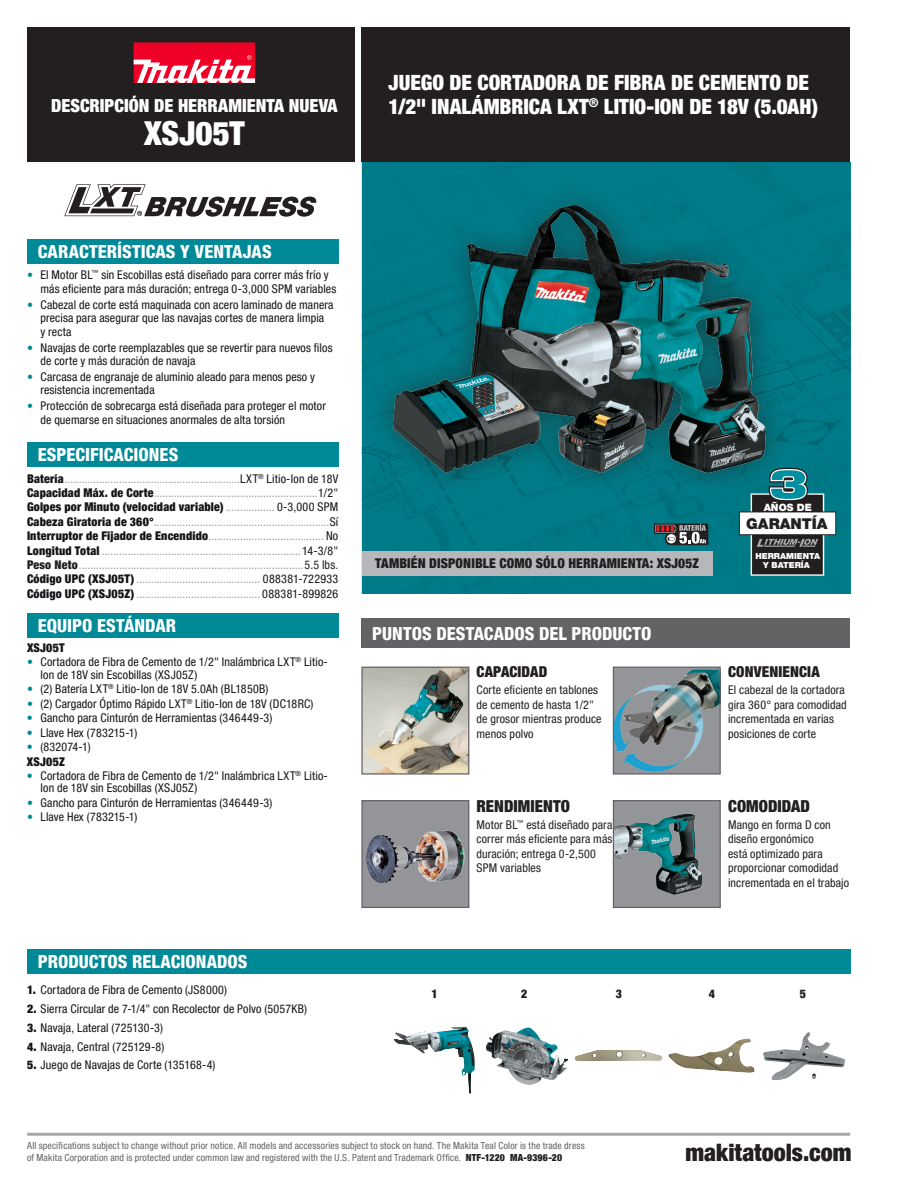
<style>
.page{position:relative;width:918px;height:1188px;background:#fff}
.page>*{position:absolute;margin:0;border:0;box-sizing:border-box;transform-origin:0 0}
.t1{font:900 condensed 33px "Helvetica Neue LT Pro";color:#fff}
.t2{font:900 condensed 24px "Helvetica Neue LT Pro";color:#231f20}
.t3{font:900 condensed 21px/24px "Helvetica Neue LT Pro";color:#fff}
.t4{font:800 condensed 18px "Helvetica Neue LT Pro";color:#fff}
.t5{font:900 condensed 18px "Helvetica Neue LT Pro";color:#fff}
.t6{font:900 condensed 16.5px "Helvetica Neue LT Pro";letter-spacing:.005em;color:#231f20}
.t7{font:900 condensed 15px "Helvetica Neue LT Pro";letter-spacing:.005em;color:#231f20}
.t8{font:900 15px "Helvetica Neue";color:#231f20}
.t9{font:900 condensed 13.5px "Helvetica Neue LT Pro";letter-spacing:.01em;color:#231f20}
.t10{font:condensed 12px/13.5px "Helvetica Neue LT Pro";letter-spacing:.01em;color:#151317}
.t11{font:condensed 12px/14.4px "Helvetica Neue LT Pro";letter-spacing:.02em;color:#939598;text-align:justify}
.t12{font:condensed 12px/14.4px "Helvetica Neue LT Pro";letter-spacing:.01em;color:#231f20}
.t13{font:900 condensed 12px "Helvetica Neue LT Pro";letter-spacing:.02em;color:#151317}
.t14{font:900 condensed 12px "Helvetica Neue LT Pro";color:#231f20}
.t15{font:900 10.2px "Helvetica Neue";color:#fff}
.t16{font:condensed 9.75px/11.7px "Helvetica Neue LT Pro";letter-spacing:.015em;color:#636366}
.t17{font:900 8.4px/9px "Helvetica Neue";color:#fff;text-align:center}
.s1{color:#008996}
.s2{font-weight:900;color:#151317}
.s3{color:#151317}
.s4{font-weight:900;color:#231f20}
.s5{color:#231f20}
.s6{font-weight:900}
</style>
<div class="page">
<div style="left:27px;top:27px;width:327px;height:135px;background:#231f20"></div>
<div style="left:361px;top:27px;width:489px;height:135px;background:#231f20"></div>
<div style="left:362px;top:162px;width:488px;height:432px;background:#007a87"></div>
<hr style="left:27px;top:1133px;width:823px;height:3px;background:#939598">
<img style="left:394px;top:1027px;width:79px;height:67px">
<img style="left:486px;top:1027px;width:81px;height:58px">
<img style="left:575px;top:1050px;width:88px;height:11px">
<img style="left:668px;top:1038px;width:86px;height:35px">
<img style="left:763px;top:1032px;width:81px;height:48px">
<div style="left:362px;top:801px;width:107px;height:106px;background:#939598"></div>
<img style="left:367px;top:830px;width:97px;height:54px">
<div style="left:361px;top:800px;width:108px;height:108px;border:1px solid #636366"></div>
<img style="left:615px;top:669px;width:104px;height:104px">
<div style="left:613px;top:667px;width:108px;height:108px;border:1px solid #636366"></div>
<div style="left:613px;top:801px;width:107px;height:106px;background:#939598"></div>
<img style="left:615px;top:814px;width:86px;height:81px">
<div style="left:613px;top:800px;width:108px;height:108px;border:1px solid #636366"></div>
<img style="left:363px;top:669px;width:104px;height:104px">
<div style="left:361px;top:667px;width:108px;height:108px;border:1px solid #636366"></div>
<img style="left:393px;top:200px;width:373px;height:325px">
<div style="left:361px;top:619px;width:489px;height:29px;background:#636366"></div>
<div style="left:27px;top:949px;width:823px;height:25px;background:#008996"></div>
<div style="left:362px;top:551px;width:351px;height:25px;background:#b6b7bb"></div>
<div style="left:27px;top:239px;width:311px;height:25px;background:#008996"></div>
<div style="left:27px;top:442px;width:311px;height:25px;background:#008996"></div>
<div style="left:27px;top:613px;width:311px;height:25px;background:#008996"></div>
<div style="left:134px;top:42px;width:121px;height:41px;background:#ef0027"></div>
<svg style="left:134px;top:55px;width:121px;height:28px"></svg>
<svg style="left:739px;top:468px;width:97px;height:108px"></svg>
<svg style="left:654px;top:524px;width:54px;height:21px"></svg>
<svg style="left:64px;top:184px;width:253px;height:33px"></svg>
<h3 class="t5" style="left:51px;top:95px;width:288px">DESCRIPCIÓN DE HERRAMIENTA NUEVA</h3>
<h1 class="t1" style="left:144px;top:114px;width:102px">XSJ05T</h1>
<h3 class="t3" style="left:389px;top:70px;width:431px">JUEGO DE CORTADORA DE FIBRA DE CEMENTO DE<br>1/2" INALÁMBRICA LXT<sup>®</sup> LITIO-ION DE 18V (5.0AH)</h3>
<h3 class="t4" style="left:38px;top:240px;width:235px">CARACTERÍSTICAS Y VENTAJAS</h3>
<p class="t10" style="left:41px;top:267px;width:297px;line-height:14.4px;text-indent:-14px"><span class="s1">•</span> El Motor BL<sup>™</sup> sin Escobillas está diseñado para correr más frío y más eficiente para más duración; entrega 0-3,000 SPM variables</p>
<p class="t10" style="left:41px;top:298px;width:295px;text-indent:-14px"><span class="s1">•</span> Cabezal de corte está maquinada con acero laminado de manera precisa para asegurar que las navajas cortes de manera limpia<br>y recta</p>
<p class="t10" style="left:41px;top:340px;width:294px;text-indent:-14px"><span class="s1">•</span> Navajas de corte reemplazables que se revertir para nuevos filos de corte y más duración de navaja</p>
<p class="t10" style="left:41px;top:370px;width:276px;text-indent:-14px"><span class="s1">•</span> Carcasa de engranaje de aluminio aleado para menos peso y resistencia incrementada</p>
<p class="t10" style="left:41px;top:398px;width:287px;line-height:14.4px;text-indent:-14px"><span class="s1">•</span> Protección de sobrecarga está diseñada para proteger el motor de quemarse en situaciones anormales de alta torsión</p>
<h3 class="t4" style="left:38px;top:443px;width:142px">ESPECIFICACIONES</h3>
<p class="t11" style="left:27px;top:471px;width:313px"><span class="s2">Batería</span>.............................................................<span class="s3">LXT</span><sup>®</sup> <span class="s3">Litio-Ion de 18V </span><span class="s2">Capacidad Máx. de Corte</span>.........................................................<span class="s3">1/2" </span><span class="s2">Golpes por Minuto (velocidad variable)</span> ................. <span class="s3">0-3,000 SPM </span><span class="s2">Cabeza Giratoria de 360°</span>.............................................................<span class="s3">Sí </span><span class="s2">Interruptor de Fijador de Encendido</span>........................................ <span class="s3">No </span><span class="s2">Longitud Total</span> ..................................................................... <span class="s3">14-3/8" </span><span class="s4">Peso Neto</span>..............................................................................<span class="s5">5.5 lbs.<br></span><span class="s2">Código UPC (XSJ05T)</span> ........................................... <span class="s3">088381-722933<br></span><span class="s2">Código UPC (XSJ05Z)</span> ........................................... <span class="s3">088381-899826</span></p>
<h3 class="t4" style="left:38px;top:615px;width:140px">EQUIPO ESTÁNDAR</h3>
<p class="t13" style="left:27px;top:641px;width:39px">XSJ05T</p>
<p class="t10" style="left:41px;top:656px;width:289px;line-height:12.3px;text-indent:-14px"><span class="s1">•</span> Cortadora de Fibra de Cemento de 1/2" Inalámbrica LXT<sup>®</sup> Litio-<br>Ion de 18V sin Escobillas (XSJ05Z)</p>
<p class="t10" style="left:27px;top:682px;width:243px"><span class="s1">•</span> (2) Batería LXT<sup>®</sup> Litio-Ion de 18V 5.0Ah (BL1850B)</p>
<p class="t10" style="left:27px;top:697px;width:288px"><span class="s1">•</span> (2) Cargador Óptimo Rápido LXT<sup>®</sup> Litio-Ion de 18V (DC18RC)</p>
<p class="t10" style="left:27px;top:711px;width:247px"><span class="s1">•</span> Gancho para Cinturón de Herramientas (346449-3)</p>
<p class="t10" style="left:27px;top:725px;width:112px"><span class="s1">•</span> Llave Hex (783215-1)</p>
<p class="t10" style="left:27px;top:739px;width:65px;line-height:14.4px"><span class="s1">•</span> (832074-1)<br><span class="s6">XSJ05Z</span></p>
<p class="t10" style="left:41px;top:769px;width:289px;line-height:12.3px;text-indent:-14px"><span class="s1">•</span> Cortadora de Fibra de Cemento de 1/2" Inalámbrica LXT<sup>®</sup> Litio-<br>Ion de 18V sin Escobillas (XSJ05Z)</p>
<p class="t10" style="left:27px;top:796px;width:247px"><span class="s1">•</span> Gancho para Cinturón de Herramientas (346449-3)</p>
<p class="t10" style="left:27px;top:810px;width:112px"><span class="s1">•</span> Llave Hex (783215-1)</p>
<h3 class="t4" style="left:38px;top:951px;width:211px">PRODUCTOS RELACIONADOS</h3>
<p class="t10" style="left:27px;top:983px;width:202px"><span class="s6">1.</span> Cortadora de Fibra de Cemento (JS8000)</p>
<p class="t10" style="left:27px;top:1002px;width:282px"><span class="s6">2.</span> Sierra Circular de 7-1/4" con Recolector de Polvo (5057KB)</p>
<p class="t10" style="left:27px;top:1021px;width:137px"><span class="s6">3.</span> Navaja, Lateral (725130-3)</p>
<p class="t10" style="left:27px;top:1040px;width:139px"><span class="s6">4.</span> Navaja, Central (725129-8)</p>
<p class="t10" style="left:27px;top:1058px;width:190px"><span class="s6">5.</span> Juego de Navajas de Corte (135168-4)</p>
<p class="t9" style="left:375px;top:555px;width:325px">TAMBIÉN DISPONIBLE COMO SÓLO HERRAMIENTA: XSJ05Z</p>
<h3 class="t4" style="left:372px;top:622px;width:281px">PUNTOS DESTACADOS DEL PRODUCTO</h3>
<p class="t7" style="left:477px;top:663px;width:72px">CAPACIDAD</p>
<p class="t12" style="left:477px;top:683px;width:127px">Corte eficiente en tablones de cemento de hasta 1/2" de grosor mientras produce menos polvo</p>
<h3 class="t6" style="left:477px;top:796px;width:95px">RENDIMIENTO</h3>
<p class="t12" style="left:477px;top:817px;width:137px">Motor BL<sup>™</sup> está diseñado para correr más eficiente para más duración; entrega 0-2,500<br>SPM variables</p>
<p class="t15" style="left:764px;top:501px;width:50px">AÑOS DE</p>
<p class="t8" style="left:746px;top:515px;width:83px">GARANTÍA</p>
<p class="t17" style="left:755px;top:551px;width:66px">HERRAMIENTA<br>Y BATERÍA</p>
<p class="t7" style="left:728px;top:663px;width:93px">CONVENIENCIA</p>
<p class="t12" style="left:728px;top:683px;width:120px">El cabezal de la cortadora gira 360° para comodidad incrementada en varias posiciones de corte</p>
<h3 class="t6" style="left:728px;top:796px;width:83px">COMODIDAD</h3>
<p class="t12" style="left:728px;top:817px;width:123px">Mango en forma D con diseño ergonómico<br>está optimizado para proporcionar comodidad incrementada en el trabajo</p>
<p class="t14" style="left:432px;top:987px;width:8px">1</p>
<p class="t14" style="left:521px;top:987px;width:8px">2</p>
<p class="t14" style="left:616px;top:987px;width:8px">3</p>
<p class="t14" style="left:709px;top:987px;width:8px">4</p>
<p class="t14" style="left:800px;top:987px;width:8px">5</p>
<p class="t16" style="left:27px;top:1140px;width:559px">All specifications subject to change without prior notice. All models and accessories subject to stock on hand. The Makita Teal Color is the trade dress of Makita Corporation and is protected under common law and registered with the U.S. Patent and Trademark Office. <span class="s4">NTF-1220 MA-9396-20</span></p>
<h2 class="t2" style="left:685px;top:1138px;width:167px">makitatools.com</h2>
</div>
